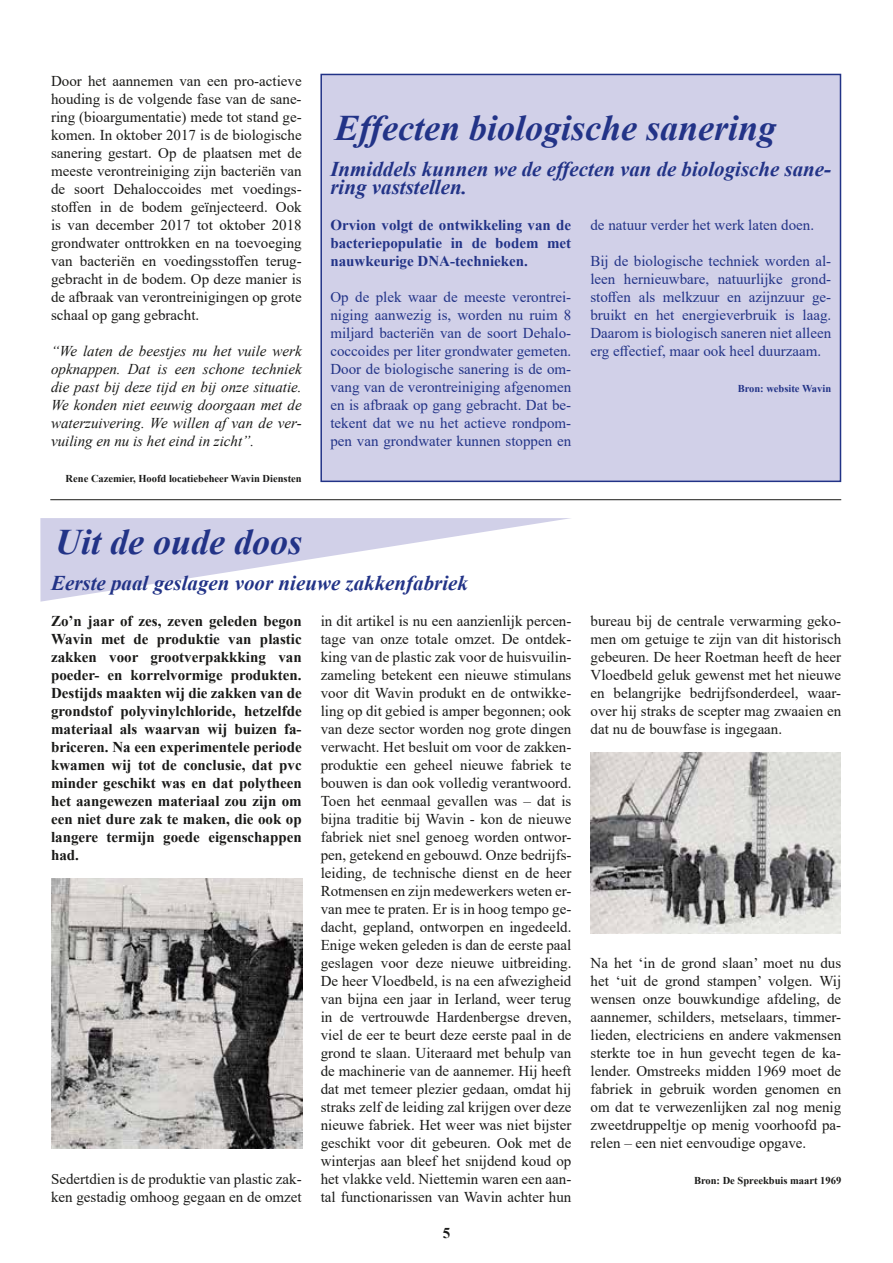
<style>
.page{position:relative;width:893px;height:1263px;background:#fff}
.page>*{position:absolute;margin:0;border:0;box-sizing:border-box;transform-origin:0 0}
.t1{font:italic 700 36px "Times New Roman";color:#223387}
.t2{font:italic 700 21px/18px "Times New Roman";color:#223387}
.t3{font:15px/18px "Times New Roman";color:#1a1a18;text-align:justify}
.t4{font:15px/18px "Times New Roman";color:#223387;text-align:justify}
.t5{font:700 15px/18px "Times New Roman";color:#1a1a18;text-align:justify}
.t6{font:italic 15px/18px "Times New Roman";color:#1a1a18;text-align:justify}
.t7{font:700 15px/18px "Times New Roman";color:#223387;text-align:justify}
.t8{font:700 10.5px "Times New Roman";color:#1a1a18}
.t9{font:700 10.5px "Times New Roman";color:#223387}
</style>
<div class="page">
<svg style="left:40px;top:518px;width:531px;height:84px"></svg>
<img style="left:51px;top:878px;width:251px;height:270px">
<img style="left:591px;top:752px;width:250px;height:181px">
<div style="left:321px;top:74px;width:519px;height:407px;background:#d1d0e8"></div>
<div style="left:320px;top:74px;width:521px;height:408px;border:2px solid #223387"></div>
<hr style="left:50px;top:499px;width:791px;height:1px;background:#1a1a18">
<p class="t3" style="left:51px;top:72px;width:252px">Door het aannemen van een pro-actieve houding is de volgende fase van de sane&shy;ring (bioargumentatie) mede tot stand ge&shy;komen. In oktober 2017 is de biologische sanering gestart. Op de plaatsen met de meeste verontreiniging zijn bacteriën van de soort Dehaloccoides met voedings&shy;stoffen in de bodem geïnjecteerd. Ook is van december 2017 tot oktober 2018 grondwater onttrokken en na toevoeging van bacteriën en voedingsstoffen terug&shy;gebracht in de bodem. Op deze manier is de afbraak van verontreinigingen op grote schaal op gang gebracht.</p>
<p class="t6" style="left:51px;top:342px;width:252px">“We laten de beestjes nu het vuile werk opknappen. Dat is een schone techniek die past bij deze tijd en bij onze situatie.<br>We konden niet eeuwig doorgaan met de waterzuivering. We willen af van de ver&shy;vuiling en nu is het eind in zicht”.</p>
<p class="t8" style="left:66px;top:471px;width:238px">Rene Cazemier, Hoofd locatiebeheer Wavin Diensten</p>
<h1 class="t1" style="left:335px;top:103px;width:443px">Effecten biologische sanering</h1>
<h2 class="t2" style="left:330px;top:159px;width:502px">Inmiddels kunnen we de effecten van de biologische sane&shy;ring vaststellen.</h2>
<p class="t7" style="left:330px;top:216px;width:242px">Orvion volgt de ontwikkeling van de bacteriepopulatie in de bodem met nauwkeurige DNA-technieken.</p>
<p class="t4" style="left:330px;top:288px;width:242px">Op de plek waar de meeste verontrei&shy;niging aanwezig is, worden nu ruim 8 miljard bacteriën van de soort Dehalo&shy;coccoides per liter grondwater gemeten.<br>Door de biologische sanering is de om&shy;vang van de verontreiniging afgenomen en is afbraak op gang gebracht. Dat be&shy;tekent dat we nu het actieve rondpom&shy;pen van grondwater kunnen stoppen en</p>
<p class="t4" style="left:590px;top:216px;width:225px">de natuur verder het werk laten doen.</p>
<p class="t4" style="left:590px;top:252px;width:242px">Bij de biologische techniek worden al&shy;leen hernieuwbare, natuurlijke grond&shy;stoffen als melkzuur en azijnzuur ge&shy;bruikt en het energieverbruik is laag.<br>Daarom is biologisch saneren niet alleen erg effectief, maar ook heel duurzaam.</p>
<p class="t9" style="left:738px;top:381px;width:95px">Bron: website Wavin</p>
<h1 class="t1" style="left:55px;top:517px;width:248px">Uit de oude doos</h1>
<h2 class="t2" style="left:51px;top:573px;width:419px">Eerste paal geslagen voor nieuwe zakkenfabriek</h2>
<p class="t5" style="left:51px;top:612px;width:252px">Zo’n jaar of zes, zeven geleden begon Wavin met de produktie van plastic zakken voor grootverpakkking van poeder- en korrelvormige produkten.<br>Destijds maakten wij die zakken van de grondstof polyvinylchloride, hetzelfde materiaal als waarvan wij buizen fa&shy;briceren. Na een experimentele periode kwamen wij tot de conclusie, dat pvc minder geschikt was en dat polytheen het aangewezen materiaal zou zijn om een niet dure zak te maken, die ook op langere termijn goede eigenschappen had.</p>
<p class="t3" style="left:321px;top:612px;width:252px">in dit artikel is nu een aanzienlijk percen&shy;tage van onze totale omzet. De ontdek&shy;king van de plastic zak voor de huisvuilin&shy;zameling betekent een nieuwe stimulans voor dit Wavin produkt en de ontwikke&shy;ling op dit gebied is amper begonnen; ook van deze sector worden nog grote dingen verwacht. Het besluit om voor de zakken&shy;produktie een geheel nieuwe fabriek te bouwen is dan ook volledig verantwoord.<br>Toen het eenmaal gevallen was – dat is bijna traditie bij Wavin - kon de nieuwe fabriek niet snel genoeg worden ontwor&shy;pen, getekend en gebouwd. Onze bedrijfs&shy;leiding, de technische dienst en de heer Rotmensen en zijn medewerkers weten er&shy;van mee te praten. Er is in hoog tempo ge&shy;dacht, gepland, ontworpen en ingedeeld.<br>Enige weken geleden is dan de eerste paal geslagen voor deze nieuwe uitbreiding.<br>De heer Vloedbeld, is na een afwezigheid van bijna een jaar in Ierland, weer terug in de vertrouwde Hardenbergse dreven, viel de eer te beurt deze eerste paal in de grond te slaan. Uiteraard met behulp van de machinerie van de aannemer. Hij heeft dat met temeer plezier gedaan, omdat hij straks zelf de leiding zal krijgen over deze nieuwe fabriek. Het weer was niet bijster geschikt voor dit gebeuren. Ook met de winterjas aan bleef het snijdend koud op het vlakke veld. Niettemin waren een aan&shy;tal functionarissen van Wavin achter hun</p>
<p class="t3" style="left:591px;top:612px;width:252px">bureau bij de centrale verwarming geko&shy;men om getuige te zijn van dit historisch gebeuren. De heer Roetman heeft de heer Vloedbeld geluk gewenst met het nieuwe en belangrijke bedrijfsonderdeel, waar&shy;over hij straks de scepter mag zwaaien en dat nu de bouwfase is ingegaan.</p>
<p class="t3" style="left:591px;top:954px;width:252px">Na het ‘in de grond slaan’ moet nu dus het ‘uit de grond stampen’ volgen. Wij wensen onze bouwkundige afdeling, de aannemer, schilders, metselaars, timmer&shy;lieden, electriciens en andere vakmensen sterkte toe in hun gevecht tegen de ka&shy;lender. Omstreeks midden 1969 moet de fabriek in gebruik worden genomen en om dat te verwezenlijken zal nog menig zweetdruppeltje op menig voorhoofd pa&shy;relen – een niet eenvoudige opgave.</p>
<p class="t8" style="left:694px;top:1173px;width:149px">Bron: De Spreekbuis maart 1969</p>
<p class="t3" style="left:51px;top:1170px;width:252px">Sedertdien is de produktie van plastic zak&shy;ken gestadig omhoog gegaan en de omzet</p>
<p class="t5" style="left:443px;top:1224px;width:9px">5</p>
</div>
